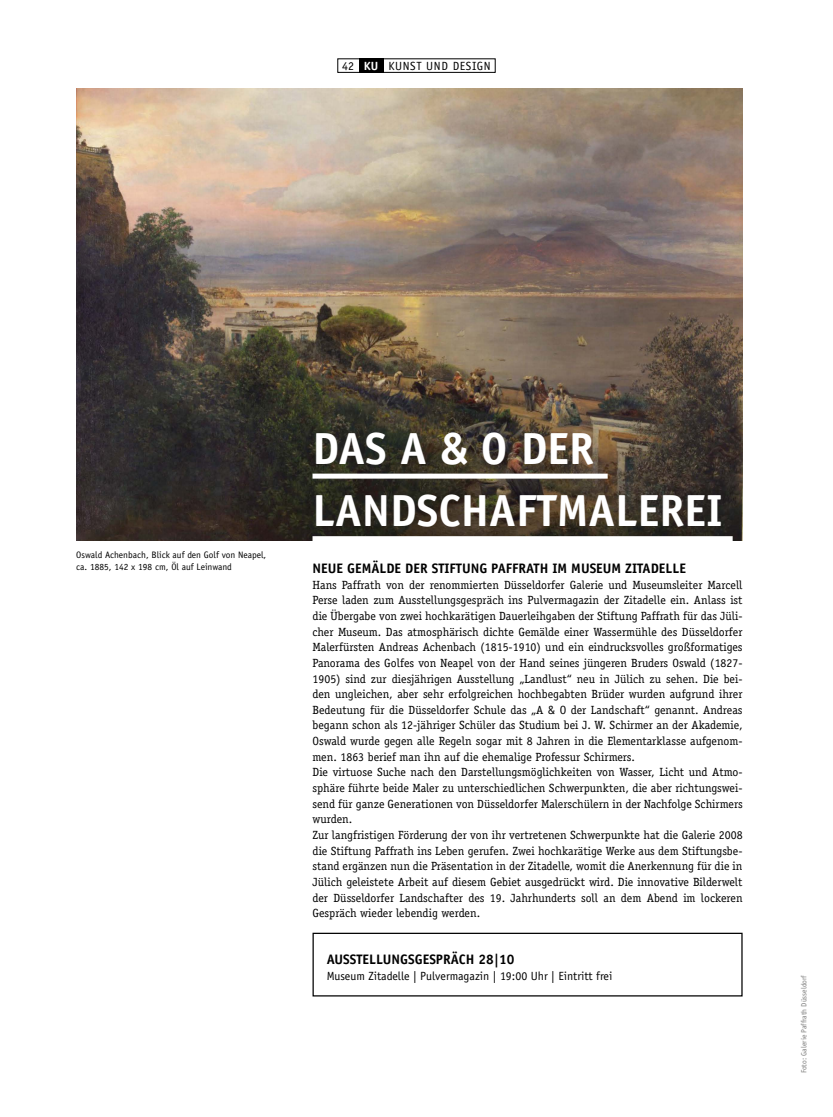
<style>
.page{position:relative;width:833px;height:1117px;background:#fff}
.page>*{position:absolute;margin:0;border:0;box-sizing:border-box;transform-origin:0 0}
.t1{font:700 45px/62.5px "Officina Sans";color:#fff}
.t2{font:700 13.75px "Officina Sans";color:#000}
.t3{font:11.88px/15.6px "Officina Serif";color:#000}
.t4{font:11.88px "Officina Sans";color:#000}
.t5{font:11.88px "Officina Sans";letter-spacing:.05em;color:#000}
.t6{font:9.38px/11.9px "Officina Sans";color:#000}
.t7{font:7.5px "Officina Sans";color:#7b7b7a}
.s1{font-weight:700;color:#fff}
</style>
<div class="page">
<div style="left:337px;top:58px;width:158px;height:15px;border:1px solid #000"></div>
<div style="left:359px;top:58px;width:24px;height:15px;background:#000"></div>
<img style="left:76px;top:88px;width:666px;height:452px">
<div style="left:312px;top:932px;width:430px;height:64px;border:1px solid #000"></div>
<div style="left:312px;top:473px;width:295px;height:5px;background:#fff"></div>
<div style="left:312px;top:536px;width:420px;height:5px;background:#fff"></div>
<p class="t5" style="left:342px;top:59px;width:150px">42 <span class="s1">KU</span> KUNST UND DESIGN</p>
<p class="t6" style="left:76px;top:548px;width:192px">Oswald Achenbach, Blick auf den Golf von Neapel, ca. 1885, 142 x 198 cm, Öl auf Leinwand</p>
<h1 class="t1" style="left:312px;top:416px;width:412px">DAS A &amp; O DER<br>LANDSCHAFTMALEREI</h1>
<p class="t2" style="left:312px;top:559px;width:375px">NEUE GEMÄLDE DER STIFTUNG PAFFRATH IM MUSEUM ZITADELLE</p>
<p class="t3" style="left:312px;top:576px;width:431px">Hans Paffrath von der renommierten Düsseldorfer Galerie und Museumsleiter Marcell Perse laden zum Ausstellungsgespräch ins Pulvermagazin der Zitadelle ein. Anlass ist die Übergabe von zwei hochkarätigen Dauerleihgaben der Stiftung Paffrath für das Jüli&shy;cher Museum. Das atmosphärisch dichte Gemälde einer Wassermühle des Düsseldorfer Malerfürsten Andreas Achenbach (1815-1910) und ein eindrucksvolles großformatiges Panorama des Golfes von Neapel von der Hand seines jüngeren Bruders Oswald (1827- 1905) sind zur diesjährigen Ausstellung „Landlust“ neu in Jülich zu sehen. Die bei&shy;den ungleichen, aber sehr erfolgreichen hochbegabten Brüder wurden aufgrund ihrer Bedeutung für die Düsseldorfer Schule das „A &amp; O der Landschaft“ genannt. Andreas begann schon als 12-jähriger Schüler das Studium bei J. W. Schirmer an der Akademie, Oswald wurde gegen alle Regeln sogar mit 8 Jahren in die Elementarklasse aufgenom&shy;men. 1863 berief man ihn auf die ehemalige Professur Schirmers.<br>Die virtuose Suche nach den Darstellungsmöglichkeiten von Wasser, Licht und Atmo&shy;sphäre führte beide Maler zu unterschiedlichen Schwerpunkten, die aber richtungswei&shy;send für ganze Generationen von Düsseldorfer Malerschülern in der Nachfolge Schirmers wurden.<br>Zur langfristigen Förderung der von ihr vertretenen Schwerpunkte hat die Galerie 2008 die Stiftung Paffrath ins Leben gerufen. Zwei hochkarätige Werke aus dem Stiftungsbe&shy;stand ergänzen nun die Präsentation in der Zitadelle, womit die Anerkennung für die in Jülich geleistete Arbeit auf diesem Gebiet ausgedrückt wird. Die innovative Bilderwelt der Düsseldorfer Landschafter des 19. Jahrhunderts soll an dem Abend im lockeren Gespräch wieder lebendig werden.</p>
<p class="t2" style="left:327px;top:950px;width:189px">AUSSTELLUNGSGESPRÄCH 28|10</p>
<p class="t4" style="left:327px;top:968px;width:287px">Museum Zitadelle | Pulvermagazin | 19:00 Uhr | Eintritt frei</p>
<p class="t7" style="left:799px;top:1073px;width:100px;rotate:-90deg">Foto: Galerie Paffrath Düsseldorf</p>
</div>
